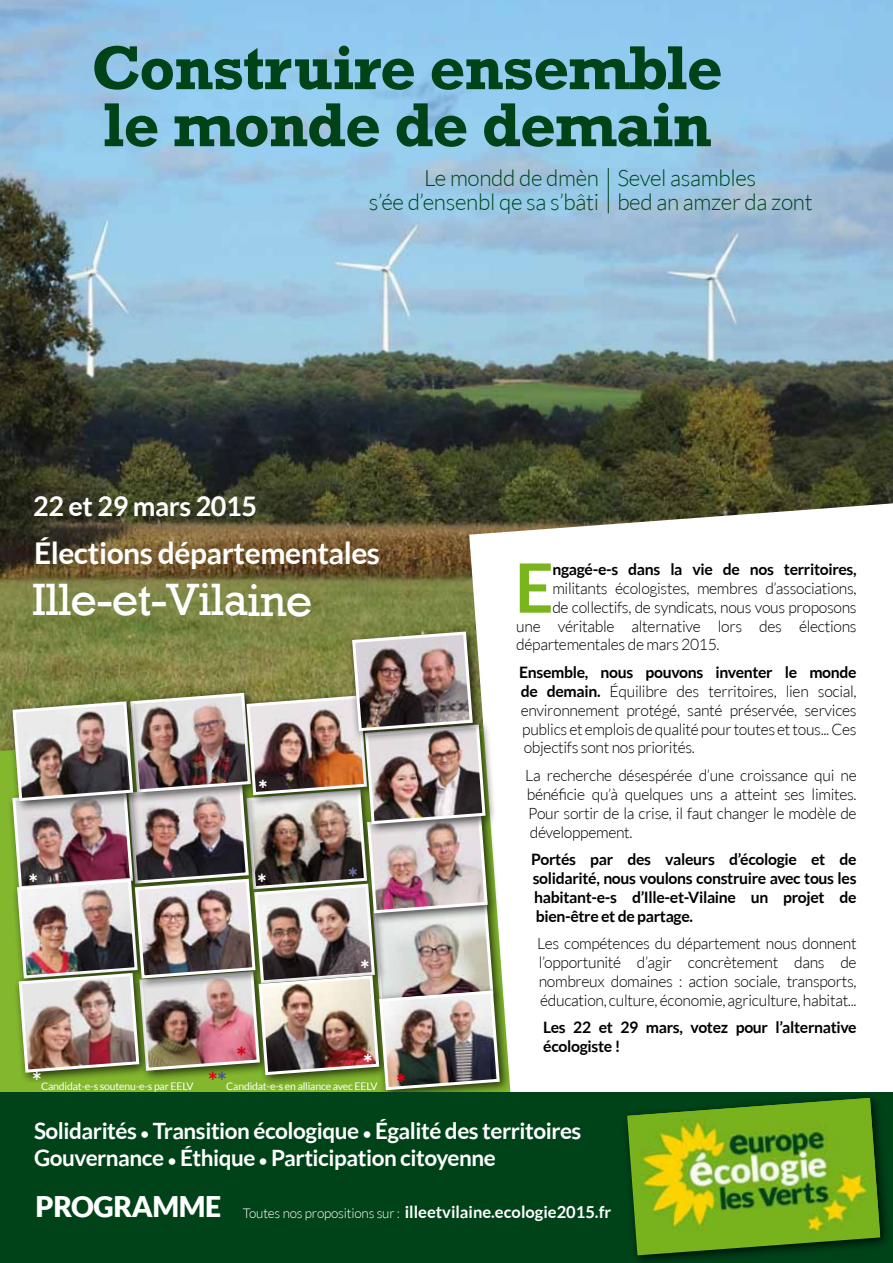
<style>
.page{position:relative;width:893px;height:1263px;background:#fff}
.page>*{position:absolute;margin:0;border:0;box-sizing:border-box;transform-origin:0 0}
.t1{font:700 68.1px "Lato";color:#7ab51d}
.t2{font:700 63px/57px "Rockwell";letter-spacing:-.02em;color:#004319}
.t3{font:46.5px "Rockwell";letter-spacing:-.02em;color:#fff}
.t4{font:700 30px "Lato";letter-spacing:-.015em;color:#fff}
.t5{font:900 28.5px "Lato";letter-spacing:-.015em;color:#fff}
.t6{font:700 27px "Lato";letter-spacing:-.015em;color:#fff}
.t7{font:900 24px "Lato";color:#e2001a}
.t8{font:700 24px "Lato";color:#fff}
.t9{font:900 24px "Lato";color:#6e6ea6}
.t10{font:700 22.5px/27px "Lato";letter-spacing:-.02em;color:#fff}
.t11{font:300 22.5px/24px "Lato";letter-spacing:-.015em;color:#00471d}
.t12{font:900 22.5px "Lato";color:#fff}
.t13{font:700 16.5px "Lato";color:#fff}
.t14{font:300 15.75px/18.9px "Lato";letter-spacing:-.02em;color:#000;text-align:justify}
.t15{font:700 15.75px/18.9px "Lato";letter-spacing:-.02em;color:#000;text-align:justify}
.t16{font:10.5px "Lato";letter-spacing:-.02em;color:#fff}
.s1{font-weight:700;font-size:24px;color:#e2001a}
.s2{font-weight:700;font-size:24px;color:#4b5394}
.s3{font-weight:700}
.s4{font-size:15px}
.s5{font-weight:300;font-size:13.5px}
</style>
<div class="page">
<img style="left:0;top:0;width:893px;height:724px">
<hr style="left:608px;top:168px;width:1px;height:45px;background:#004319">
<svg style="left:469px;top:503px;width:424px;height:590px"></svg>
<div style="left:6px;top:783px;width:138px;height:117px;background:#83b82e"></div>
<div style="left:6px;top:695px;width:138px;height:116px;background:#000;opacity:.75"></div>
<div style="left:346px;top:625px;width:137px;height:117px;background:#000;opacity:.75"></div>
<div style="left:373px;top:984px;width:137px;height:117px;background:#000;opacity:.75"></div>
<img style="left:11px;top:630px;width:490px;height:462px">
<div style="left:0;top:1093px;width:893px;height:170px;background:#004319"></div>
<div style="left:621px;top:1091px;width:270px;height:172px;background:#000;opacity:.75"></div>
<svg style="left:627px;top:1098px;width:253px;height:157px"></svg>
<img style="left:629px;top:1098px;width:251px;height:155px">
<h2 class="t2" style="left:91px;top:40px;width:633px">Construire ensemble le monde de demain</h2>
<h3 class="t11" style="left:369px;top:166px;width:232px;text-align:right">Le mondd de dmèn<br>s’ée d’ensenbl qe sa s’bâti</h3>
<h3 class="t11" style="left:617px;top:166px;width:197px">Sevel asambles<br>bed an amzer da zont</h3>
<h3 class="t6" style="left:33px;top:491px;width:225px">22 et 29 mars 2015</h3>
<h3 class="t4" style="left:34px;top:536px;width:348px">Élections départementales</h3>
<h3 class="t3" style="left:32px;top:573px;width:282px">Ille-et-Vilaine</h3>
<h3 class="t12" style="left:259px;top:775px;width:10px">*</h3>
<h3 class="t12" style="left:29px;top:869px;width:10px">*</h3>
<h3 class="t12" style="left:257px;top:869px;width:10px">*</h3>
<h3 class="t9" style="left:348px;top:863px;width:11px">*</h3>
<h3 class="t12" style="left:361px;top:955px;width:10px">*</h3>
<h3 class="t7" style="left:237px;top:1042px;width:11px">*</h3>
<h3 class="t12" style="left:364px;top:1050px;width:10px">*</h3>
<h3 class="t8" style="left:32px;top:1068px;width:11px">*</h3>
<p class="t16" style="left:41px;top:1080px;width:338px">Candidat-e-s soutenu-e-s par EELV <span class="s1">*</span><span class="s2">*</span>Candidat-e-s en alliance avec EELV</p>
<h3 class="t7" style="left:397px;top:1069px;width:11px">*</h3>
<h1 class="t1" style="left:515px;top:549px;width:40px">E</h1>
<p class="t15" style="left:552px;top:559px;width:306px">ngagé-e-s dans la vie de nos territoires,</p>
<p class="t14" style="left:552px;top:579px;width:306px">militants écologistes, membres d’associations,</p>
<p class="t14" style="left:552px;top:598px;width:306px">de collectifs, de syndicats, nous vous proposons</p>
<p class="t14" style="left:516px;top:616px;width:342px">une véritable alternative lors des élections</p>
<p class="t14" style="left:516px;top:635px;width:205px">départementales de mars 2015.</p>
<p class="t14" style="left:519px;top:663px;width:339px"><span class="s3">Ensemble, nous pouvons inventer le monde de demain.</span> Équilibre des territoires, lien social, environnement protégé, santé préservée, services publics et emplois de qualité pour toutes et tous... Ces objectifs sont nos priorités.</p>
<p class="t14" style="left:525px;top:766px;width:333px">La recherche désespérée d’une croissance qui ne bénéficie qu’à quelques uns a atteint ses limites.<br>Pour sortir de la crise, il faut changer le modèle de développement.</p>
<p class="t15" style="left:531px;top:849px;width:327px">Portés par des valeurs d’écologie et de solidarité, nous voulons construire avec tous les habitant-e-s d’Ille-et-Vilaine un projet de bien-être et de partage.</p>
<p class="t14" style="left:537px;top:934px;width:321px">Les compétences du département nous donnent l’opportunité d’agir concrètement dans de nombreux domaines : action sociale, transports, éducation, culture, économie, agriculture, habitat...</p>
<p class="t15" style="left:543px;top:1018px;width:315px">Les 22 et 29 mars, votez pour l’alternative écologiste !</p>
<h3 class="t10" style="left:34px;top:1117px;width:549px">Solidarités <span class="s4">•</span> Transition écologique <span class="s4">•</span> Égalité des territoires<br>Gouvernance <span class="s4">•</span> Éthique <span class="s4">•</span> Participation citoyenne</h3>
<p class="t13" style="left:243px;top:1202px;width:370px"><span class="s5">Toutes nos propositions sur :</span> illeetvilaine.ecologie2015.fr</p>
<h3 class="t5" style="left:36px;top:1190px;width:187px">PROGRAMME</h3>
</div>
